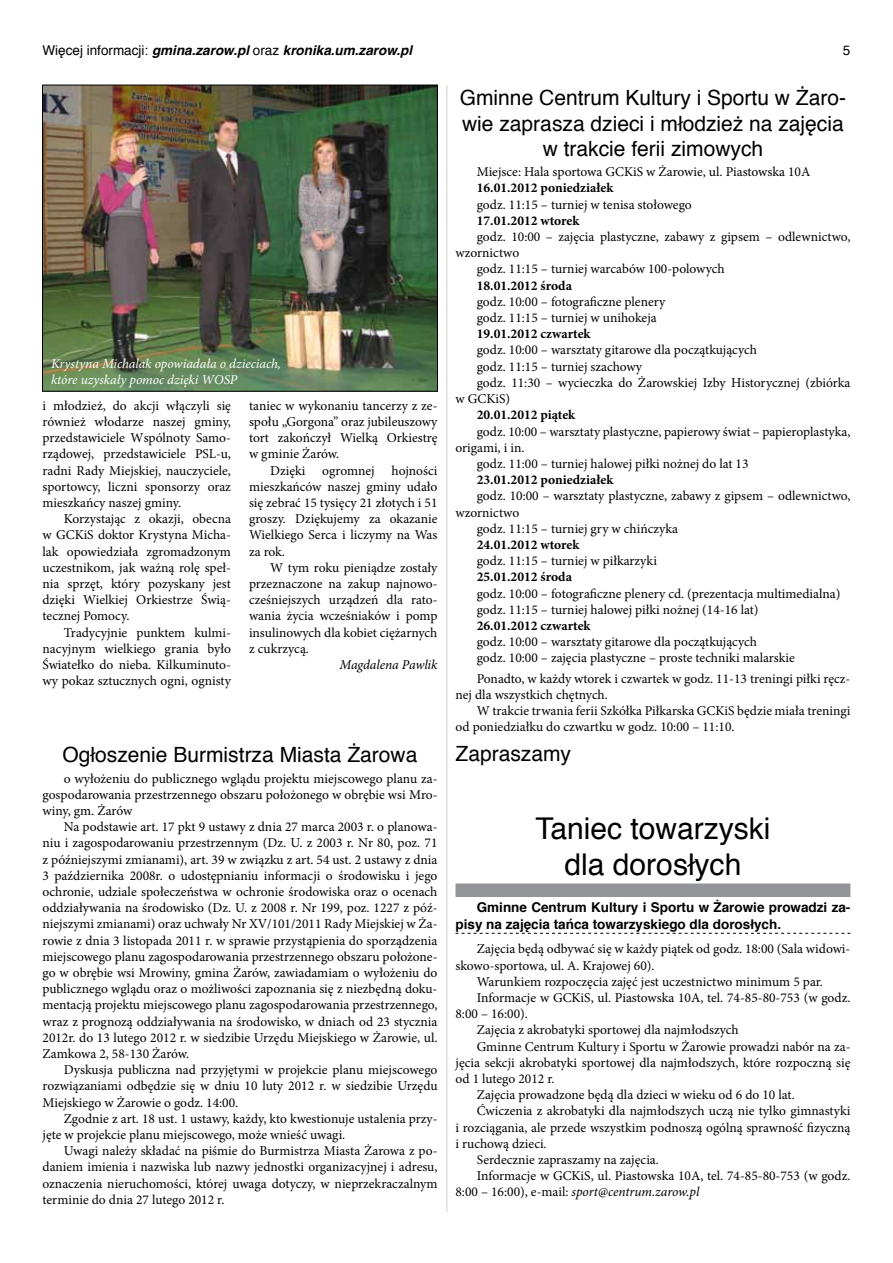
<style>
.page{position:relative;width:893px;height:1263px;background:#fff}
.page>*{position:absolute;margin:0;border:0;box-sizing:border-box;transform-origin:0 0}
.t1{font:30px/36px "Helvetica";color:#000;text-align:center}
.t2{font:21px/25.2px "Helvetica";color:#000;text-align:center}
.t3{font:13.5px/16.2px "Minion Pro";color:#000;text-align:justify}
.t4{font:700 13.5px "Minion Pro";color:#000}
.t5{font:700 13.5px/16.2px "Helvetica";color:#000}
.t6{font:italic 13.5px/16.2px "Minion Pro";letter-spacing:-.005em;color:#fff}
.t7{font:italic 13.5px "Minion Pro";letter-spacing:-.01em;color:#000}
.t8{font:italic 700 13.5px "Helvetica";color:#000}
.t9{font:13.5px "Helvetica";color:#000}
.s1{font-weight:400;font-style:normal}
.s2{font-style:normal}
</style>
<div class="page">
<div style="left:455px;top:883px;width:395px;height:14px;background:#939598"></div>
<svg style="left:455px;top:933px;width:395px;height:1px"></svg>
<img style="left:44px;top:87px;width:392px;height:302px">
<div style="left:42px;top:85px;width:396px;height:306px;border:1px solid #000"></div>
<hr style="left:446px;top:85px;width:1px;height:1127px;background:#cdcfc9">
<p class="t8" style="left:43px;top:39px;width:371px"><span class="s1">Więcej informacji:</span> gmina.zarow.pl <span class="s1">oraz</span> kronika.um.zarow.pl</p>
<p class="t9" style="left:843px;top:40px;width:9px">5</p>
<p class="t6" style="left:51px;top:356px;width:232px">Krystyna Michalak opowiadała o dzieciach, które uzyskały pomoc dzięki WOSP</p>
<p class="t3" style="left:43px;top:397px;width:190px">i młodzież, do akcji włączyli się również włodarze naszej gminy, przedstawiciele Wspólnoty Samo&shy;rządowej, przedstawiciele PSL-u, radni Rady Miejskiej, nauczyciele, sportowcy, liczni sponsorzy oraz mieszkańcy naszej gminy.</p>
<p class="t3" style="left:43px;top:511px;width:190px;text-indent:21px">Korzystając z okazji, obecna w GCKiS doktor Krystyna Micha&shy;lak opowiedziała zgromadzonym uczestnikom, jak ważną rolę speł&shy;nia sprzęt, który pozyskany jest dzięki Wielkiej Orkiestrze Świą&shy;tecznej Pomocy.</p>
<p class="t3" style="left:43px;top:624px;width:190px;text-indent:21px">Tradycyjnie punktem kulmi&shy;nacyjnym wielkiego grania było Światełko do nieba. Kilkuminuto&shy;wy pokaz sztucznych ogni, ognisty</p>
<p class="t3" style="left:249px;top:397px;width:190px">taniec w wykonaniu tancerzy z ze&shy;społu „Gorgona” oraz jubileuszowy tort zakończył Wielką Orkiestrę w gminie Żarów.</p>
<p class="t3" style="left:249px;top:462px;width:190px;text-indent:21px">Dzięki ogromnej hojności mieszkańców naszej gminy udało się zebrać 15 tysięcy 21 złotych i 51 groszy. Dziękujemy za okazanie Wielkiego Serca i liczymy na Was za rok.</p>
<p class="t3" style="left:249px;top:559px;width:190px;text-indent:21px">W tym roku pieniądze zostały przeznaczone na zakup najnowo&shy;cześniejszych urządzeń dla rato&shy;wania życia wcześniaków i pomp insulinowych dla kobiet ciężarnych z cukrzycą.</p>
<p class="t7" style="left:340px;top:655px;width:99px">Magdalena Pawlik</p>
<h2 class="t2" style="left:63px;top:743px;width:356px">Ogłoszenie Burmistrza Miasta Żarowa</h2>
<p class="t3" style="left:43px;top:770px;width:396px;text-indent:21px">o wyłożeniu do publicznego wglądu projektu miejscowego planu za&shy;gospodarowania przestrzennego obszaru położonego w obrębie wsi Mro&shy;winy, gm. Żarów</p>
<p class="t3" style="left:43px;top:819px;width:397px;text-indent:21px">Na podstawie art. 17 pkt 9 ustawy z dnia 27 marca 2003 r. o planowa&shy;niu i zagospodarowaniu przestrzennym (Dz. U. z 2003 r. Nr 80, poz. 71 z późniejszymi zmianami), art. 39 w związku z art. 54 ust. 2 ustawy z dnia 3 października 2008r. o udostępnianiu informacji o środowisku i jego ochronie, udziale społeczeństwa w ochronie środowiska oraz o ocenach oddziaływania na środowisko (Dz. U. z 2008 r. Nr 199, poz. 1227 z póź&shy;niejszymi zmianami) oraz uchwały Nr XV/101/2011 Rady Miejskiej w Ża&shy;rowie z dnia 3 listopada 2011 r. w sprawie przystąpienia do sporządzenia miejscowego planu zagospodarowania przestrzennego obszaru położone&shy;go w obrębie wsi Mrowiny, gmina Żarów, zawiadamiam o wyłożeniu do publicznego wglądu oraz o możliwości zapoznania się z niezbędną doku&shy;mentacją projektu miejscowego planu zagospodarowania przestrzennego, wraz z prognozą oddziaływania na środowisko, w dniach od 23 stycznia 2012r. do 13 lutego 2012 r. w siedzibie Urzędu Miejskiego w Żarowie, ul.<br>Zamkowa 2, 58-130 Żarów.</p>
<p class="t3" style="left:43px;top:1062px;width:396px;text-indent:21px">Dyskusja publiczna nad przyjętymi w projekcie planu miejscowego rozwiązaniami odbędzie się w dniu 10 luty 2012 r. w siedzibie Urzędu Miejskiego w Żarowie o godz. 14:00.</p>
<p class="t3" style="left:43px;top:1110px;width:396px;text-indent:21px">Zgodnie z art. 18 ust. 1 ustawy, każdy, kto kwestionuje ustalenia przy&shy;jęte w projekcie planu miejscowego, może wnieść uwagi.</p>
<p class="t3" style="left:43px;top:1143px;width:396px;text-indent:21px">Uwagi należy składać na piśmie do Burmistrza Miasta Żarowa z po&shy;daniem imienia i nazwiska lub nazwy jednostki organizacyjnej i adresu, oznaczenia nieruchomości, której uwaga dotyczy, w nieprzekraczalnym terminie do dnia 27 lutego 2012 r.</p>
<h2 class="t2" style="left:460px;top:86px;width:388px">Gminne Centrum Kultury i Sportu w Żaro&shy;wie zaprasza dzieci i młodzież na zajęcia w trakcie ferii zimowych</h2>
<p class="t3" style="left:477px;top:164px;width:335px">Miejsce: Hala sportowa GCKiS w Żarowie, ul. Piastowska 10A</p>
<p class="t4" style="left:477px;top:179px;width:138px">16.01.2012 poniedziałek</p>
<p class="t3" style="left:477px;top:196px;width:217px">godz. 11:15 – turniej w tenisa stołowego</p>
<p class="t4" style="left:477px;top:211px;width:104px">17.01.2012 wtorek</p>
<p class="t3" style="left:477px;top:229px;width:375px">godz. 10:00 – zajęcia plastyczne, zabawy z gipsem – odlewnictwo,</p>
<p class="t3" style="left:455px;top:245px;width:65px">wzornictwo</p>
<p class="t3" style="left:477px;top:261px;width:249px">godz. 11:15 – turniej warcabów 100-polowych</p>
<p class="t4" style="left:477px;top:276px;width:97px">18.01.2012 środa</p>
<p class="t3" style="left:477px;top:294px;width:190px">godz. 10:00 – fotograficzne plenery godz. 11:15 – turniej w unihokeja</p>
<p class="t4" style="left:477px;top:324px;width:115px">19.01.2012 czwartek</p>
<p class="t3" style="left:477px;top:342px;width:282px">godz. 10:00 – warsztaty gitarowe dla początkujących</p>
<p class="t3" style="left:477px;top:358px;width:167px">godz. 11:15 – turniej szachowy</p>
<p class="t3" style="left:477px;top:375px;width:375px">godz. 11:30 – wycieczka do Żarowskiej Izby Historycznej (zbiórka</p>
<p class="t3" style="left:455px;top:391px;width:56px">w GCKiS)</p>
<p class="t4" style="left:477px;top:405px;width:100px">20.01.2012 piątek</p>
<p class="t3" style="left:477px;top:423px;width:375px">godz. 10:00 – warsztaty plastyczne, papierowy świat – papieroplastyka,</p>
<p class="t3" style="left:455px;top:439px;width:71px">origami, i in.</p>
<p class="t3" style="left:477px;top:456px;width:273px">godz. 11:00 – turniej halowej piłki nożnej do lat 13</p>
<p class="t4" style="left:477px;top:470px;width:138px">23.01.2012 poniedziałek</p>
<p class="t3" style="left:477px;top:488px;width:375px">godz. 10:00 – warsztaty plastyczne, zabawy z gipsem – odlewnictwo,</p>
<p class="t3" style="left:455px;top:504px;width:65px">wzornictwo</p>
<p class="t3" style="left:477px;top:520px;width:203px">godz. 11:15 – turniej gry w chińczyka</p>
<p class="t4" style="left:477px;top:535px;width:104px">24.01.2012 wtorek</p>
<p class="t3" style="left:477px;top:553px;width:182px">godz. 11:15 – turniej w piłkarzyki</p>
<p class="t4" style="left:477px;top:567px;width:97px">25.01.2012 środa</p>
<p class="t3" style="left:477px;top:585px;width:365px">godz. 10:00 – fotograficzne plenery cd. (prezentacja multimedialna) godz. 11:15 – turniej halowej piłki nożnej (14-16 lat)</p>
<p class="t4" style="left:477px;top:616px;width:115px">26.01.2012 czwartek</p>
<p class="t3" style="left:477px;top:634px;width:320px">godz. 10:00 – warsztaty gitarowe dla początkujących<br>godz. 10:00 – zajęcia plastyczne – proste techniki malarskie</p>
<p class="t3" style="left:455px;top:670px;width:396px;text-indent:21px">Ponadto, w każdy wtorek i czwartek w godz. 11-13 treningi piłki ręcz&shy;nej dla wszystkich chętnych.</p>
<p class="t3" style="left:455px;top:703px;width:396px;text-indent:21px">W trakcie trwania ferii Szkółka Piłkarska GCKiS będzie miała treningi od poniedziałku do czwartku w godz. 10:00 – 11:10.</p>
<h2 class="t2" style="left:455px;top:741px;width:117px">Zapraszamy</h2>
<h1 class="t1" style="left:535px;top:811px;width:237px">Taniec towarzyski dla dorosłych</h1>
<p class="t5" style="left:455px;top:900px;width:396px;text-indent:21px">Gminne Centrum Kultury i Sportu w Żarowie prowadzi za&shy;pisy na zajęcia tańca towarzyskiego dla dorosłych.</p>
<p class="t3" style="left:477px;top:941px;width:375px">Zajęcia będą odbywać się w każdy piątek od godz. 18:00 (Sala widowi-</p>
<p class="t3" style="left:455px;top:957px;width:201px">skowo-sportowa, ul. A. Krajowej 60).</p>
<p class="t3" style="left:477px;top:973px;width:348px">Warunkiem rozpoczęcia zajęć jest uczestnictwo minimum 5 par.</p>
<p class="t3" style="left:477px;top:989px;width:375px">Informacje w GCKiS, ul. Piastowska 10A, tel. 74-85-80-753 (w godz.</p>
<p class="t3" style="left:455px;top:1006px;width:74px">8:00 – 16:00).</p>
<p class="t3" style="left:477px;top:1022px;width:263px">Zajęcia z akrobatyki sportowej dla najmłodszych</p>
<p class="t3" style="left:477px;top:1038px;width:375px">Gminne Centrum Kultury i Sportu w Żarowie prowadzi nabór na za-</p>
<p class="t3" style="left:455px;top:1054px;width:396px">jęcia sekcji akrobatyki sportowej dla najmłodszych, które rozpoczną się</p>
<p class="t3" style="left:455px;top:1070px;width:101px">od 1 lutego 2012 r.</p>
<p class="t3" style="left:477px;top:1087px;width:319px">Zajęcia prowadzone będą dla dzieci w wieku od 6 do 10 lat.</p>
<p class="t3" style="left:477px;top:1103px;width:375px">Ćwiczenia z akrobatyki dla najmłodszych uczą nie tylko gimnastyki</p>
<p class="t3" style="left:455px;top:1119px;width:396px">i rozciągania, ale przede wszystkim podnoszą ogólną sprawność fizyczną</p>
<p class="t3" style="left:455px;top:1135px;width:93px">i ruchową dzieci.</p>
<p class="t3" style="left:477px;top:1151px;width:184px">Serdecznie zapraszamy na zajęcia.</p>
<p class="t3" style="left:477px;top:1168px;width:375px">Informacje w GCKiS, ul. Piastowska 10A, tel. 74-85-80-753 (w godz.</p>
<p class="t7" style="left:455px;top:1183px;width:245px"><span class="s2">8:00 – 16:00), e-mail:</span> sport@centrum.zarow.pl</p>
</div>
